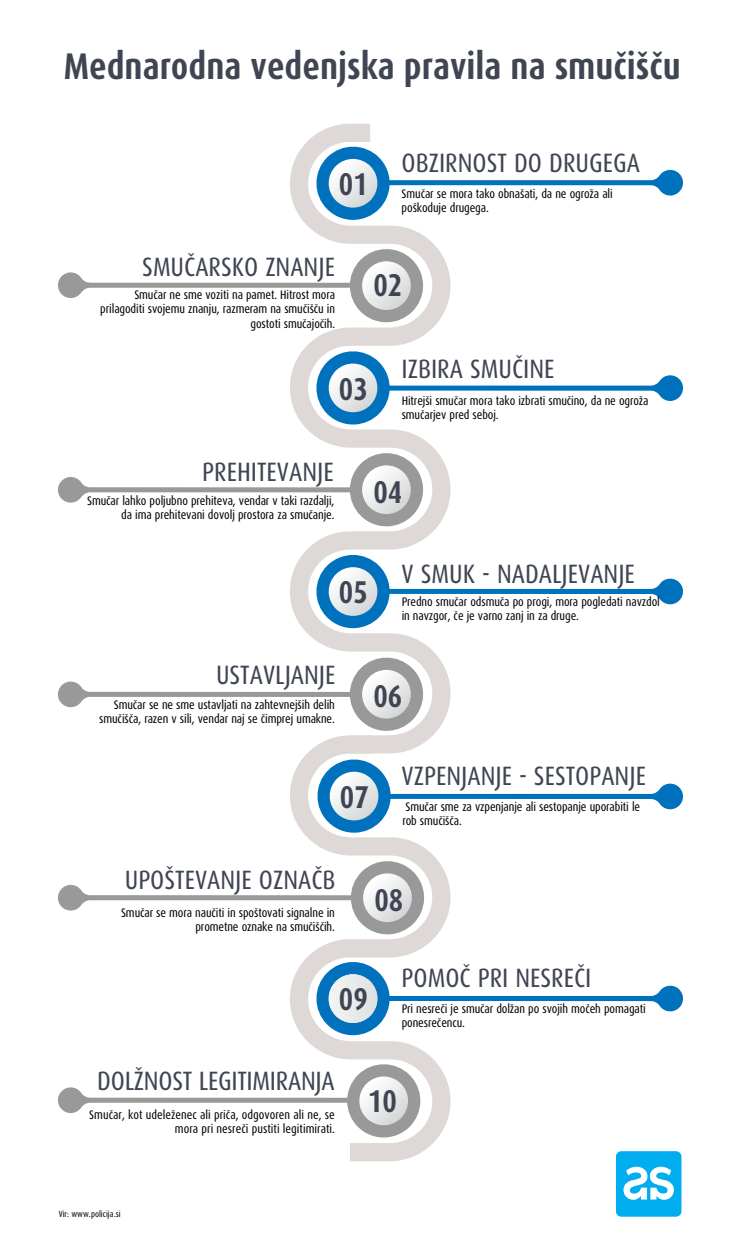
<style>
.page{position:relative;width:750px;height:1250px;background:#fff}
.page>*{position:absolute;margin:0;border:0;box-sizing:border-box;transform-origin:0 0}
.t1{font:700 37.25px "Dax Condensed";color:#404553}
.t2{font:700 31.62px "Dax Condensed";color:#404553}
.t3{font:26.62px "Dax Condensed";color:#404553}
.t4{font:12.38px/14.1px "Dax Condensed";letter-spacing:-.01em;color:#000}
.t5{font:8.88px "Dax Condensed";color:#000}
</style>
<div class="page">
<svg style="left:451px;top:169px;width:232px;height:27px"></svg>
<svg style="left:290px;top:124px;width:161px;height:611px"></svg>
<svg style="left:290px;top:735px;width:161px;height:426px;fill:#ded9d7"></svg>
<svg style="left:313px;top:348px;width:370px;height:77px"></svg>
<svg style="left:313px;top:551px;width:370px;height:78px"></svg>
<svg style="left:314px;top:756px;width:369px;height:77px"></svg>
<svg style="left:313px;top:958px;width:370px;height:78px"></svg>
<svg style="left:58px;top:1061px;width:363px;height:77px"></svg>
<svg style="left:58px;top:858px;width:367px;height:77px"></svg>
<svg style="left:58px;top:654px;width:366px;height:77px"></svg>
<svg style="left:58px;top:450px;width:366px;height:77px"></svg>
<svg style="left:58px;top:245px;width:366px;height:78px"></svg>
<div style="left:616px;top:1151px;width:65px;height:66px;background:#00aeef;border-radius:5px"></div>
<svg style="left:624px;top:1167px;width:50px;height:33px"></svg>
<h1 class="t1" style="left:64px;top:46px;width:618px">Mednarodna vedenjska pravila na smučišču</h1>
<h2 class="t2" style="left:339px;top:167px;width:30px">01</h2>
<h3 class="t3" style="left:402px;top:148px;width:240px">OBZIRNOST DO DRUGEGA</h3>
<p class="t4" style="left:402px;top:187px;width:213px">Smučar se mora tako obnašati, da ne ogroža ali poškoduje drugega.</p>
<h3 class="t3" style="left:142px;top:252px;width:194px">SMUČARSKO ZNANJE</h3>
<p class="t4" style="left:100px;top:288px;width:236px;text-align:right">Smučar ne sme voziti na pamet. Hitrost mora prilagoditi svojemu znanju, razmeram na smučišču in gostoti smučajočih.</p>
<h2 class="t2" style="left:373px;top:268px;width:30px">02</h2>
<h2 class="t2" style="left:339px;top:371px;width:30px">03</h2>
<h3 class="t3" style="left:402px;top:354px;width:154px">IZBIRA SMUČINE</h3>
<p class="t4" style="left:402px;top:394px;width:248px">Hitrejši smučar mora tako izbrati smučino, da ne ogroža smučarjev pred seboj.</p>
<h3 class="t3" style="left:202px;top:457px;width:133px">PREHITEVANJE</h3>
<p class="t4" style="left:87px;top:494px;width:249px;text-align:right">Smučar lahko poljubno prehiteva, vendar v taki razdalji, da ima prehitevani dovolj prostora za smučanje.</p>
<h2 class="t2" style="left:373px;top:474px;width:30px">04</h2>
<h2 class="t2" style="left:339px;top:575px;width:30px">05</h2>
<h3 class="t3" style="left:402px;top:559px;width:235px">V SMUK - NADALJEVANJE</h3>
<p class="t4" style="left:402px;top:595px;width:260px">Predno smučar odsmuča po progi, mora pogledati navzdol in navzgor, če je varno zanj in za druge.</p>
<h3 class="t3" style="left:216px;top:660px;width:121px">USTAVLJANJE</h3>
<p class="t4" style="left:99px;top:697px;width:237px;text-align:right">Smučar se ne sme ustavljati na zahtevnejših delih smučišča, razen v sili, vendar naj se čimprej umakne.</p>
<h2 class="t2" style="left:373px;top:679px;width:30px">06</h2>
<h2 class="t2" style="left:340px;top:779px;width:30px">07</h2>
<h3 class="t3" style="left:402px;top:761px;width:246px">VZPENJANJE - SESTOPANJE</h3>
<p class="t4" style="left:402px;top:800px;width:239px">Smučar sme za vzpenjanje ali sestopanje uporabiti le rob smučišča.</p>
<h3 class="t3" style="left:125px;top:865px;width:212px">UPOŠTEVANJE OZNAČB</h3>
<p class="t4" style="left:121px;top:906px;width:215px;text-align:right">Smučar se mora naučiti in spoštovati signalne in prometne oznake na smučiščih.</p>
<h2 class="t2" style="left:374px;top:882px;width:30px">08</h2>
<h2 class="t2" style="left:339px;top:982px;width:30px">09</h2>
<h3 class="t3" style="left:402px;top:963px;width:191px">POMOČ PRI NESREČI</h3>
<p class="t4" style="left:402px;top:1002px;width:246px">Pri nesreči je smučar dolžan po svojih močeh pomagati ponesrečencu.</p>
<h3 class="t3" style="left:97px;top:1066px;width:239px">DOLŽNOST LEGITIMIRANJA</h3>
<p class="t4" style="left:89px;top:1107px;width:247px;text-align:right">Smučar, kot udeleženec ali priča, odgovoren ali ne, se mora pri nesreči pustiti legitimirati.</p>
<p class="t5" style="left:59px;top:1209px;width:64px">Vir: www.policija.si</p>
<h2 class="t2" style="left:368px;top:1084px;width:30px">10</h2>
</div>
